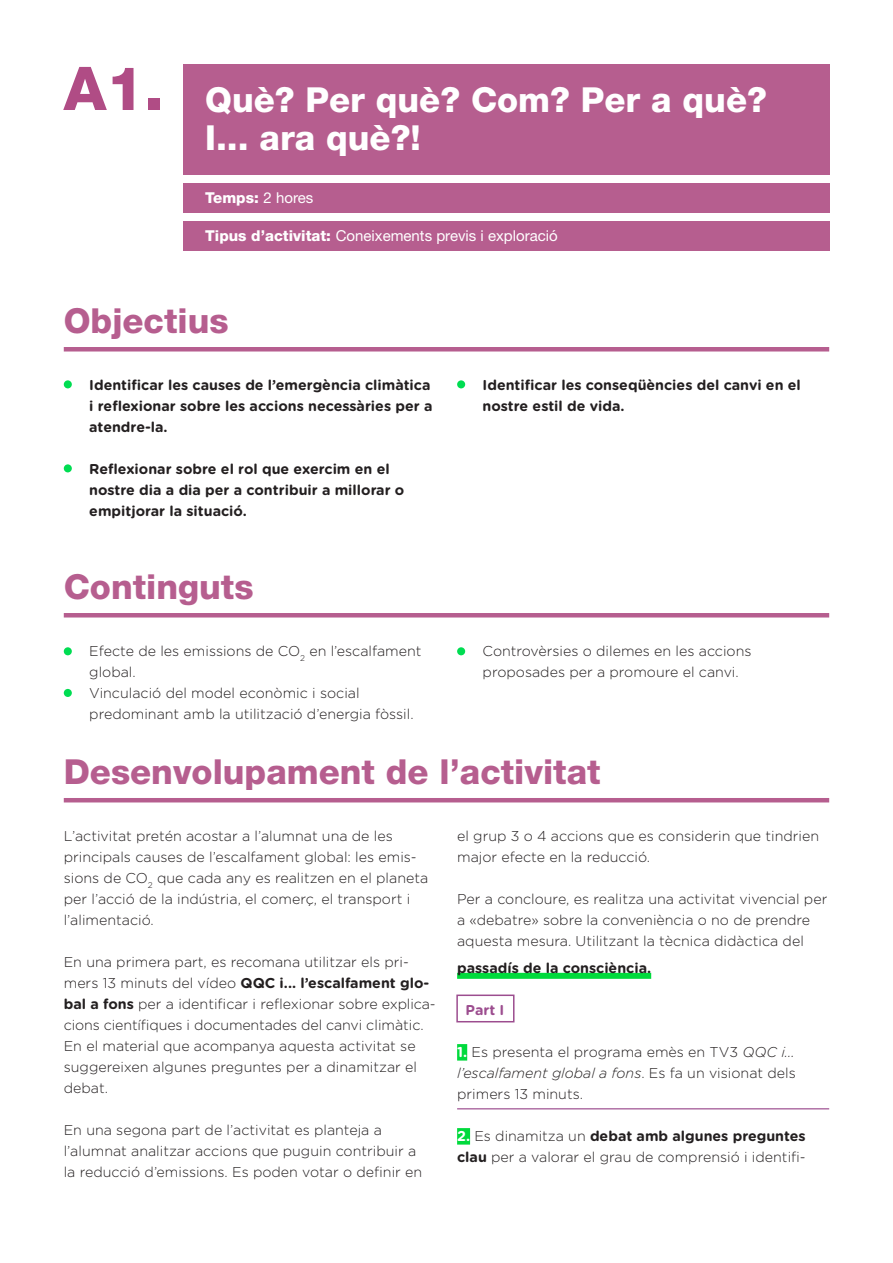
<style>
.page{position:relative;width:893px;height:1263px;background:#fff}
.page>*{position:absolute;margin:0;border:0;box-sizing:border-box;transform-origin:0 0}
.t1{font:800 34.5px "Helvetica Neue";color:#b65e8f}
.t2{font:800 34.5px/37.5px "Helvetica Neue";color:#fff}
.t3{font:15px "Helvetica Neue";color:#fff}
.t4{font:800 15px "Helvetica Neue";color:#fff}
.t5{font:300 14.25px/21px "Gotham Rounded";color:#231f20}
.t6{font:700 14.25px/21px "Gotham Rounded";color:#231f20}
.t7{font:700 14.25px "Gotham Rounded";color:#9c4d8f}
.s1{font-size:60.3px;color:#b04c85}
.s2{font-weight:400}
.s3{font-weight:800}
.s4{font-weight:700}
.s5{font-weight:700;color:#fff}
.s6{font-style:italic}
</style>
<div class="page">
<div style="left:183px;top:64px;width:646px;height:110px;background:#b65e8f"></div>
<div style="left:183px;top:183px;width:646px;height:30px;background:#b65e8f"></div>
<div style="left:183px;top:221px;width:646px;height:30px;background:#b65e8f"></div>
<hr style="left:64px;top:347px;width:765px;height:4px;background:#b65e8f">
<div style="left:64px;top:380px;width:8px;height:8px;background:#00dd52;border-radius:50%"></div>
<div style="left:64px;top:464px;width:8px;height:8px;background:#00dd52;border-radius:50%"></div>
<div style="left:457px;top:380px;width:8px;height:8px;background:#00dd52;border-radius:50%"></div>
<hr style="left:64px;top:613px;width:765px;height:4px;background:#b65e8f">
<div style="left:64px;top:647px;width:8px;height:8px;background:#00dd52;border-radius:50%"></div>
<div style="left:64px;top:689px;width:8px;height:8px;background:#00dd52;border-radius:50%"></div>
<div style="left:457px;top:647px;width:8px;height:8px;background:#00dd52;border-radius:50%"></div>
<hr style="left:64px;top:798px;width:765px;height:4px;background:#b65e8f">
<div style="left:457px;top:973px;width:194px;height:6px;background:#00da3c"></div>
<div style="left:457px;top:1044px;width:10px;height:16px;background:#00da3c"></div>
<div style="left:457px;top:1128px;width:13px;height:16px;background:#00da3c"></div>
<div style="left:456px;top:994px;width:58px;height:28px;border:2px solid #9c4d8f"></div>
<hr style="left:457px;top:1108px;width:372px;height:1px;background:#9c4d8f">
<h1 class="t2" style="left:205px;top:81px;width:563px;text-indent:-141px"><span class="s1">A1.</span> Què? Per què? Com? Per a què?<br>I... ara què?!</h1>
<p class="t4" style="left:205px;top:189px;width:110px">Temps: <span class="s2">2 hores</span></p>
<p class="t3" style="left:205px;top:227px;width:354px"><span class="s3">Tipus d’activitat:</span> Coneixements previs i exploració</p>
<h1 class="t1" style="left:64px;top:300px;width:166px">Objectius</h1>
<p class="t6" style="left:89px;top:374px;width:345px">Identificar les causes de l’emergència climàtica i reflexionar sobre les accions necessàries per a atendre-la.</p>
<p class="t6" style="left:89px;top:458px;width:317px">Reflexionar sobre el rol que exercim en el nostre dia a dia per a contribuir a millorar o empitjorar la situació.</p>
<h1 class="t1" style="left:64px;top:566px;width:191px">Continguts</h1>
<p class="t6" style="left:483px;top:374px;width:320px">Identificar les conseqüències del canvi en el nostre estil de vida.</p>
<p class="t5" style="left:89px;top:640px;width:334px">Efecte de les emissions de CO<sub>2</sub> en l’escalfament global.<br>Vinculació del model econòmic i social predominant amb la utilització d’energia fòssil.</p>
<p class="t5" style="left:483px;top:640px;width:270px">Controvèrsies o dilemes en les accions proposades per a promoure el canvi.</p>
<h1 class="t1" style="left:64px;top:751px;width:538px">Desenvolupament de l’activitat</h1>
<p class="t5" style="left:64px;top:825px;width:366px">L’activitat pretén acostar a l’alumnat una de les principals causes de l’escalfament global: les emis&shy;sions de CO<sub>2</sub> que cada any es realitzen en el planeta per l’acció de la indústria, el comerç, el transport i l’alimentació.</p>
<p class="t5" style="left:64px;top:951px;width:373px">En una primera part, es recomana utilitzar els pri&shy;mers 13 minuts del vídeo <span class="s4">QQC i... l’escalfament glo&shy;bal a fons</span> per a identificar i reflexionar sobre explica&shy;cions científiques i documentades del canvi climàtic.<br>En el material que acompanya aquesta activitat se suggereixen algunes preguntes per a dinamitzar el debat.</p>
<p class="t5" style="left:64px;top:1119px;width:360px">En una segona part de l’activitat es planteja a l’alumnat analitzar accions que puguin contribuir a la reducció d’emissions. Es poden votar o definir en</p>
<p class="t5" style="left:457px;top:825px;width:364px">el grup 3 o 4 accions que es considerin que tindrien major efecte en la reducció.</p>
<p class="t5" style="left:457px;top:888px;width:372px">Per a concloure, es realitza una activitat vivencial per a «debatre» sobre la conveniència o no de prendre aquesta mesura. Utilitzant la tècnica didàctica del</p>
<p class="t6" style="left:457px;top:957px;width:196px">passadís de la consciència.</p>
<p class="t7" style="left:466px;top:999px;width:40px">Part I</p>
<p class="t5" style="left:457px;top:1041px;width:340px;text-align:justify"><span class="s5">1.</span> Es presenta el programa emès en TV3 <span class="s6">QQC i... l’escalfament global a fons</span>. Es fa un visionat dels primers 13 minuts.</p>
<p class="t5" style="left:457px;top:1125px;width:350px"><span class="s5">2.</span> Es dinamitza un <span class="s4">debat amb algunes preguntes clau</span> per a valorar el grau de comprensió i identifi-</p>
</div>
